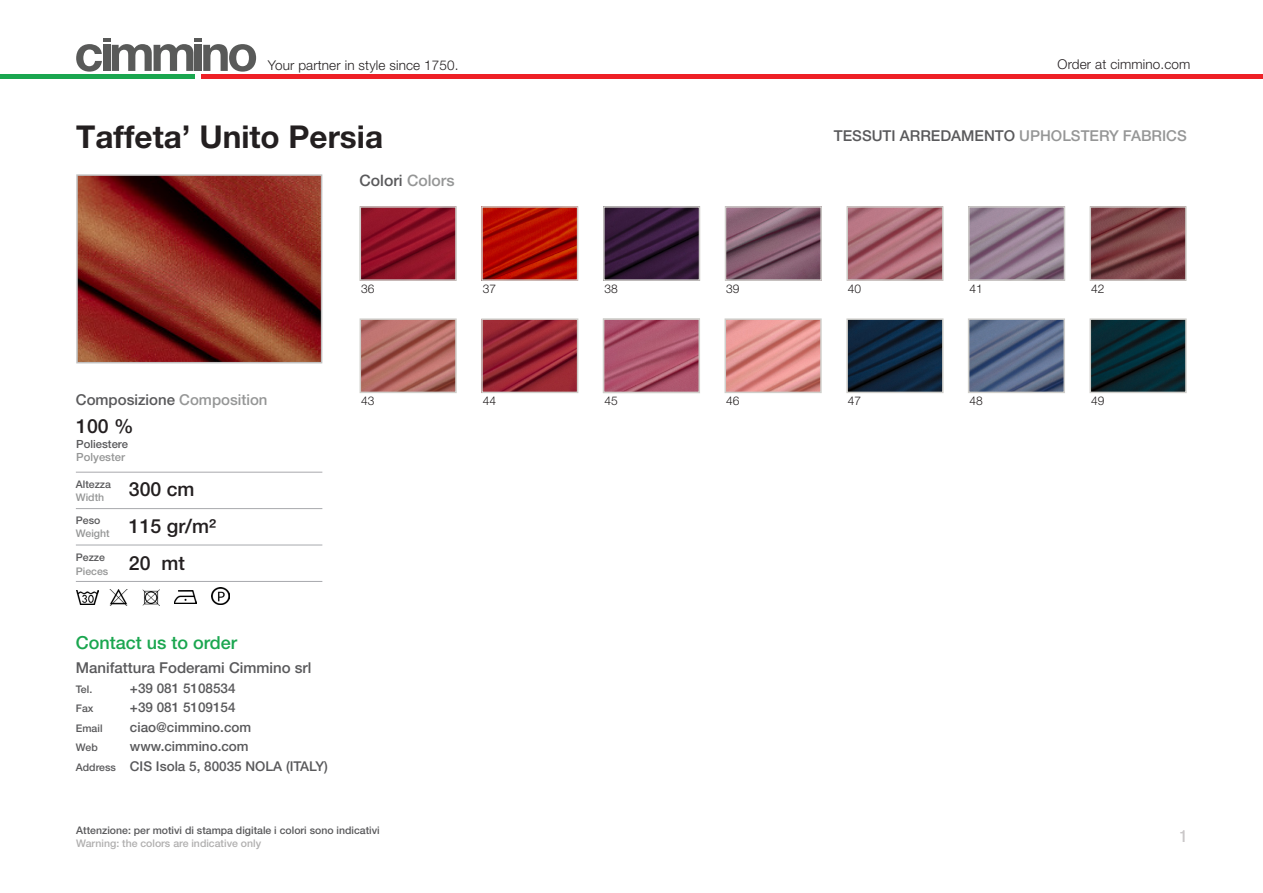
<style>
.page{position:relative;width:1263px;height:893px;background:#fff}
.page>*{position:absolute;margin:0;border:0;box-sizing:border-box;transform-origin:0 0}
.titolo_articolo{font:700 31.5px "Helvetica Neue LT Pro";color:#231f20}
.composizione_articol{font:500 19.5px "Helvetica Neue LT Pro";color:#231f20}
.composizione_articol-2{font:500 18px "Helvetica Neue LT Pro";color:#1aa64f}
.Numeri_pagine{font:condensed 16.5px "Helvetica Neue LT Pro";color:#cbc8c9}
.composizione_articol-3{font:500 15.75px "Helvetica Neue LT Pro";color:#59595b}
.composizione_articol-4{font:500 15px "Helvetica Neue LT Pro";color:#59595b}
.composizione_articol-5{font:500 13.5px "Helvetica Neue LT Pro";color:#59595b}
.t1{font:300 13.5px "Helvetica Neue LT Pro";letter-spacing:.01em;color:#231f20}
.t2{font:300 13.5px "Helvetica Neue LT Pro";letter-spacing:.01em;color:#241f21}
.didascalie{font:300 12px "Helvetica Neue LT Pro";color:#231f20}
.composizione_articol-6{font:500 11.25px "Helvetica Neue LT Pro";color:#59595b}
.composizione_articol-7{font:500 11.25px "Helvetica Neue LT Pro";color:#959696}
.composizione_articol-8{font:500 10.5px "Helvetica Neue LT Pro";color:#59595b}
.composizione_articol-9{font:500 10.5px "Helvetica Neue LT Pro";color:#b0afaf}
.composizione_articol-10{font:500 10.5px "Helvetica Neue LT Pro";color:#959696}
.s1{color:#959696}
.s2{font-size:10.5px}
</style>
<div class="page">
<img style="left:76px;top:590px;width:22px;height:14px">
<img style="left:110px;top:590px;width:18px;height:15px">
<img style="left:143px;top:589px;width:17px;height:17px">
<img style="left:174px;top:590px;width:22px;height:13px">
<img style="left:211px;top:588px;width:18px;height:17px">
<svg style="left:76px;top:38px;width:180px;height:34px"></svg>
<div style="left:202px;top:74px;width:1061px;height:5px;background:#ee2026"></div>
<div style="left:0;top:74px;width:195px;height:5px;background:#1aa64f"></div>
<img style="left:849px;top:209px;width:91px;height:69px">
<div style="left:846px;top:206px;width:97px;height:75px;border:2px solid #cfceca"></div>
<img style="left:484px;top:209px;width:91px;height:69px">
<div style="left:481px;top:206px;width:97px;height:75px;border:2px solid #cfceca"></div>
<img style="left:728px;top:209px;width:91px;height:69px">
<div style="left:725px;top:206px;width:97px;height:75px;border:2px solid #cfceca"></div>
<img style="left:606px;top:209px;width:91px;height:69px">
<div style="left:603px;top:206px;width:97px;height:75px;border:2px solid #cfceca"></div>
<img style="left:363px;top:209px;width:91px;height:69px">
<div style="left:360px;top:206px;width:97px;height:75px;border:2px solid #cfceca"></div>
<img style="left:1092px;top:209px;width:92px;height:69px">
<div style="left:1089px;top:206px;width:98px;height:75px;border:2px solid #cfceca"></div>
<img style="left:971px;top:209px;width:91px;height:69px">
<div style="left:968px;top:206px;width:97px;height:75px;border:2px solid #cfceca"></div>
<img style="left:484px;top:321px;width:91px;height:69px">
<div style="left:481px;top:318px;width:97px;height:75px;border:2px solid #cfceca"></div>
<img style="left:849px;top:321px;width:91px;height:69px">
<div style="left:846px;top:318px;width:97px;height:75px;border:2px solid #cfceca"></div>
<img style="left:363px;top:321px;width:91px;height:69px">
<div style="left:360px;top:318px;width:97px;height:75px;border:2px solid #cfceca"></div>
<img style="left:727px;top:321px;width:92px;height:69px">
<div style="left:724px;top:318px;width:98px;height:75px;border:2px solid #cfceca"></div>
<img style="left:606px;top:321px;width:91px;height:69px">
<div style="left:603px;top:318px;width:97px;height:75px;border:2px solid #cfceca"></div>
<img style="left:1092px;top:321px;width:92px;height:69px">
<div style="left:1089px;top:318px;width:98px;height:75px;border:2px solid #cfceca"></div>
<img style="left:971px;top:321px;width:91px;height:69px">
<div style="left:968px;top:318px;width:97px;height:75px;border:2px solid #cfceca"></div>
<img style="left:79px;top:177px;width:240px;height:183px">
<div style="left:76px;top:174px;width:246px;height:189px;border:2px solid #c0c0c0"></div>
<hr style="left:76px;top:581px;width:246px;height:1px;background:#a8a9ad">
<hr style="left:76px;top:472px;width:246px;height:1px;background:#a8a9ad">
<hr style="left:76px;top:545px;width:246px;height:1px;background:#a8a9ad">
<hr style="left:76px;top:508px;width:246px;height:1px;background:#a8a9ad">
<p class="t1" style="left:268px;top:57px;width:192px">Your partner in style since 1750.</p>
<p class="t2" style="left:1057px;top:56px;width:134px">Order at cimmino.com</p>
<p class="titolo_articolo" style="left:76px;top:117px;width:308px">Taffeta’ Unito Persia</p>
<p class="composizione_articol-4" style="left:834px;top:126px;width:354px">TESSUTI ARREDAMENTO <span class="s1">UPHOLSTERY FABRICS</span></p>
<p class="composizione_articol-3" style="left:360px;top:171px;width:97px">Colori <span class="s1">Colors</span></p>
<p class="didascalie" style="left:361px;top:281px;width:15px">36</p>
<p class="didascalie" style="left:483px;top:281px;width:15px">37</p>
<p class="didascalie" style="left:605px;top:281px;width:15px">38</p>
<p class="didascalie" style="left:726px;top:281px;width:15px">39</p>
<p class="didascalie" style="left:848px;top:281px;width:15px">40</p>
<p class="didascalie" style="left:969px;top:281px;width:15px">41</p>
<p class="didascalie" style="left:1091px;top:281px;width:15px">42</p>
<p class="composizione_articol-4" style="left:76px;top:391px;width:193px">Composizione <span class="s1">Composition</span></p>
<p class="composizione_articol" style="left:76px;top:414px;width:59px">100 %</p>
<p class="composizione_articol-6" style="left:76px;top:437px;width:53px">Poliestere</p>
<p class="composizione_articol-7" style="left:76px;top:450px;width:50px">Polyester</p>
<p class="composizione_articol-8" style="left:76px;top:478px;width:37px">Altezza</p>
<p class="composizione_articol-10" style="left:76px;top:491px;width:30px">Width</p>
<p class="composizione_articol-8" style="left:76px;top:514px;width:26px">Peso</p>
<p class="composizione_articol-10" style="left:76px;top:527px;width:35px">Weight</p>
<p class="composizione_articol-8" style="left:76px;top:551px;width:31px">Pezze</p>
<p class="composizione_articol-10" style="left:76px;top:565px;width:34px">Pieces</p>
<p class="composizione_articol" style="left:129px;top:478px;width:67px">300 cm</p>
<p class="composizione_articol" style="left:129px;top:514px;width:89px">115 gr/m²</p>
<p class="composizione_articol" style="left:129px;top:551px;width:57px">20 mt</p>
<p class="composizione_articol-2" style="left:76px;top:631px;width:163px">Contact us to order</p>
<p class="composizione_articol-4" style="left:76px;top:659px;width:237px">Manifattura Foderami Cimmino srl</p>
<p class="composizione_articol-8" style="left:76px;top:683px;width:18px">Tel.</p>
<p class="composizione_articol-5" style="left:130px;top:680px;width:107px">+39 081 5108534</p>
<p class="composizione_articol-8" style="left:76px;top:702px;width:19px">Fax</p>
<p class="composizione_articol-5" style="left:130px;top:700px;width:107px">+39 081 5109154</p>
<p class="composizione_articol-8" style="left:76px;top:722px;width:28px">Email</p>
<p class="composizione_articol-5" style="left:130px;top:719px;width:123px">ciao@cimmino.com</p>
<p class="composizione_articol-8" style="left:76px;top:741px;width:23px">Web</p>
<p class="composizione_articol-5" style="left:130px;top:739px;width:120px">www.cimmino.com</p>
<p class="composizione_articol-5" style="left:76px;top:758px;width:254px"><span class="s2">Address</span> CIS Isola 5, 80035 NOLA (ITALY)</p>
<p class="didascalie" style="left:361px;top:393px;width:15px">43</p>
<p class="didascalie" style="left:483px;top:393px;width:15px">44</p>
<p class="didascalie" style="left:604px;top:393px;width:15px">45</p>
<p class="didascalie" style="left:726px;top:393px;width:15px">46</p>
<p class="didascalie" style="left:848px;top:393px;width:15px">47</p>
<p class="didascalie" style="left:969px;top:393px;width:15px">48</p>
<p class="didascalie" style="left:1091px;top:393px;width:15px">49</p>
<p class="composizione_articol-8" style="left:76px;top:824px;width:305px">Attenzione: per motivi di stampa digitale i colori sono indicativi</p>
<p class="composizione_articol-9" style="left:76px;top:837px;width:186px">Warning: the colors are indicative only</p>
<p class="Numeri_pagine" style="left:1179px;top:827px;width:9px">1</p>
</div>
